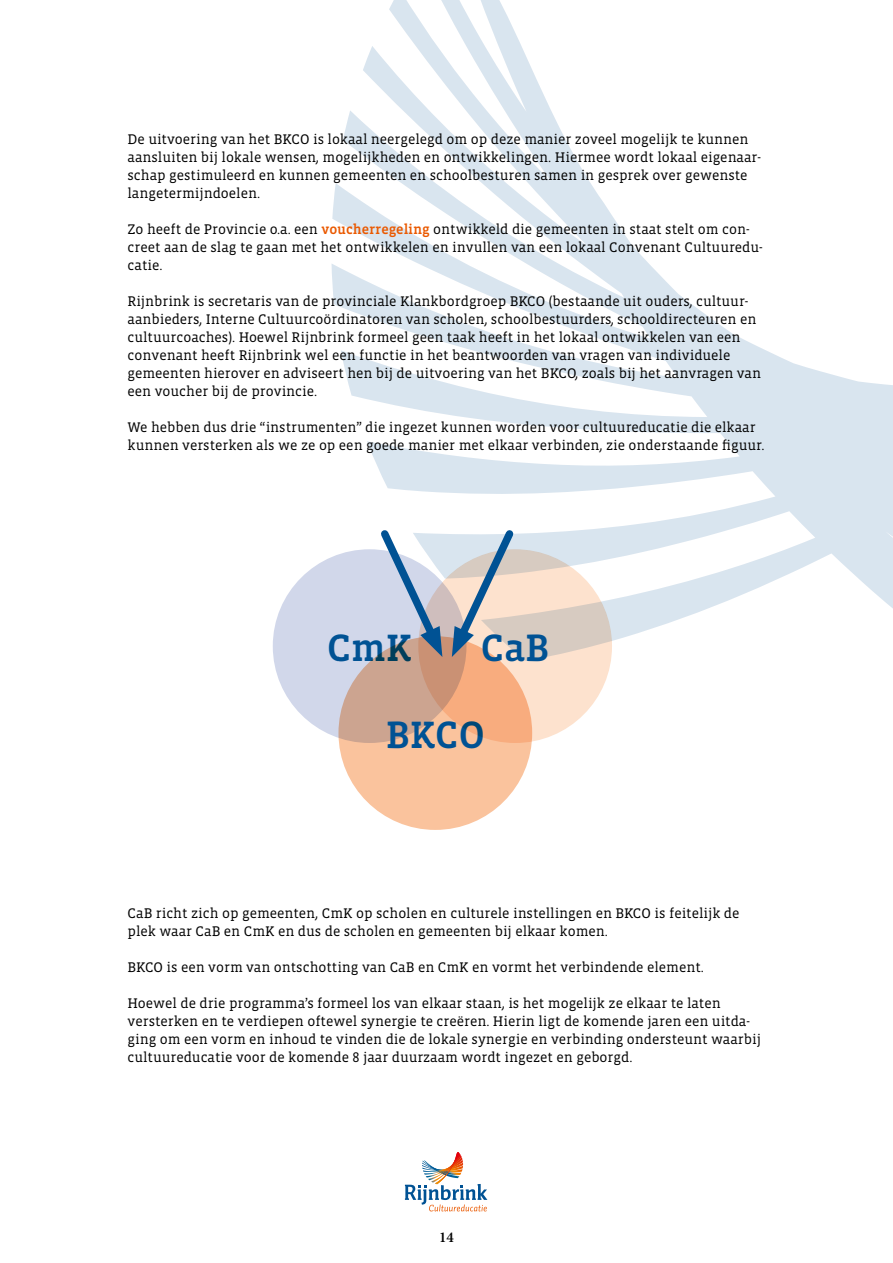
<style>
.page{position:relative;width:893px;height:1263px;background:#fff}
.page>*{position:absolute;margin:0;border:0;box-sizing:border-box;transform-origin:0 0}
.t1{font:500 39px "Vista Slab OTCE";color:#005294}
.t2{font:600 15px "Minion Pro";color:#000}
.t3{font:14.25px/18px "Vista Slab OTCE";color:#000}
.s1{font-weight:500;color:#ea5901}
</style>
<div class="page">
<svg style="left:331px;top:0;width:562px;height:736px"></svg>
<div style="left:273px;top:549px;width:193px;height:194px;background:#d1d7ea;border-radius:50%"></div>
<svg style="left:338px;top:636px;width:194px;height:194px;background:#ebb999"></svg>
<svg style="left:418px;top:549px;width:194px;height:194px;background:#efc8af"></svg>
<svg style="left:375px;top:524px;width:144px;height:133px"></svg>
<svg style="left:405px;top:1152px;width:82px;height:59px"></svg>
<p class="t3" style="left:128px;top:130px;width:635px">De uitvoering van het BKCO is lokaal neergelegd om op deze manier zoveel mogelijk te kunnen aansluiten bij lokale wensen, mogelijkheden en ontwikkelingen. Hiermee wordt lokaal eigenaar&shy;schap gestimuleerd en kunnen gemeenten en schoolbesturen samen in gesprek over gewenste langetermijndoelen.</p>
<p class="t3" style="left:128px;top:220px;width:637px">Zo heeft de Provincie o.a. een <span class="s1">voucherregeling</span> ontwikkeld die gemeenten in staat stelt om con&shy;creet aan de slag te gaan met het ontwikkelen en invullen van een lokaal Convenant Cultuuredu&shy;catie.</p>
<p class="t3" style="left:128px;top:292px;width:635px">Rijnbrink is secretaris van de provinciale Klankbordgroep BKCO (bestaande uit ouders, cultuur&shy;aanbieders, Interne Cultuurcoördinatoren van scholen, schoolbestuurders, schooldirecteuren en cultuurcoaches). Hoewel Rijnbrink formeel geen taak heeft in het lokaal ontwikkelen van een convenant heeft Rijnbrink wel een functie in het beantwoorden van vragen van individuele gemeenten hierover en adviseert hen bij de uitvoering van het BKCO, zoals bij het aanvragen van een voucher bij de provincie.</p>
<p class="t3" style="left:128px;top:418px;width:638px">We hebben dus drie “instrumenten” die ingezet kunnen worden voor cultuureducatie die elkaar kunnen versterken als we ze op een goede manier met elkaar verbinden, zie onderstaande figuur.</p>
<h1 class="t1" style="left:327px;top:626px;width:86px">CmK</h1>
<h1 class="t1" style="left:481px;top:626px;width:70px">CaB</h1>
<h1 class="t1" style="left:386px;top:713px;width:101px">BKCO</h1>
<p class="t3" style="left:128px;top:904px;width:613px">CaB richt zich op gemeenten, CmK op scholen en culturele instellingen en BKCO is feitelijk de plek waar CaB en CmK en dus de scholen en gemeenten bij elkaar komen.</p>
<p class="t3" style="left:128px;top:958px;width:578px">BKCO is een vorm van ontschotting van CaB en CmK en vormt het verbindende element.</p>
<p class="t3" style="left:128px;top:994px;width:635px">Hoewel de drie programma’s formeel los van elkaar staan, is het mogelijk ze elkaar te laten versterken en te verdiepen oftewel synergie te creëren. Hierin ligt de komende jaren een uitda&shy;ging om een vorm en inhoud te vinden die de lokale synergie en verbinding ondersteunt waarbij cultuureducatie voor de komende 8 jaar duurzaam wordt ingezet en geborgd.</p>
<p class="t2" style="left:439px;top:1227px;width:16px">14</p>
</div>
